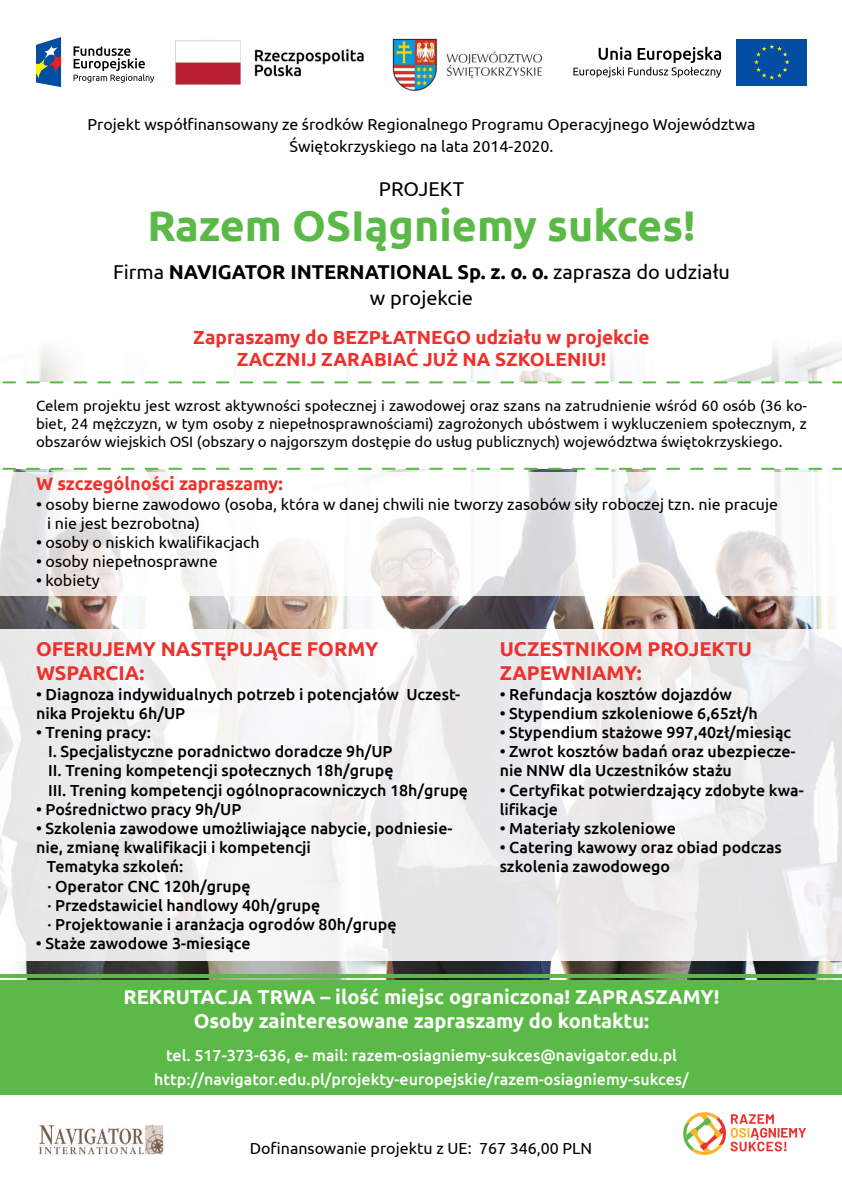
<style>
.page{position:relative;width:842px;height:1191px;background:#fff}
.page>*{position:absolute;margin:0;border:0;box-sizing:border-box;transform-origin:0 0}
.t1{font:700 43px "Ubuntu";color:#5bba47}
.t2{font:700 20px/24px "Ubuntu";color:#fff;text-align:center}
.t3{font:20px/26px "Ubuntu";color:#000;text-align:center}
.t4{font:700 20px/24px "Ubuntu";color:#ee312d}
.t5{font:700 19px/22px "Ubuntu";color:#ee312d;text-align:center}
.t6{font:700 18px "Ubuntu";color:#ee312d}
.t7{font:500 16px/19.2px "Ubuntu";color:#000}
.t8{font:16px/22px "Ubuntu";color:#000;text-align:center}
.t9{font:500 16px/24px "Ubuntu";color:#fff;text-align:center}
.t10{font:15px/18px "Ubuntu";color:#000;text-align:justify}
.s1{font-weight:700}
.s2{font-weight:500}
</style>
<div class="page">
<img style="left:0;top:343px;width:842px;height:637px">
<div style="left:0;top:980px;width:842px;height:114px;background:#5bba47"></div>
<hr style="left:0;top:974px;width:842px;height:3px;background:#5bba47">
<img style="left:39px;top:1124px;width:125px;height:32px">
<svg style="left:683px;top:1112px;width:123px;height:43px"></svg>
<svg style="left:0;top:380px;width:842px;height:91px"></svg>
<svg style="left:0;top:472px;width:842px;height:123px"></svg>
<svg style="left:0;top:629px;width:842px;height:332px;fill:#ecebec"></svg>
<div style="left:737px;top:39px;width:70px;height:47px;background:#034ea2"></div>
<svg style="left:754px;top:44px;width:35px;height:36px"></svg>
<svg style="left:573px;top:47px;width:148px;height:31px"></svg>
<svg style="left:36px;top:37px;width:25px;height:50px"></svg>
<svg style="left:74px;top:46px;width:80px;height:37px"></svg>
<img style="left:175px;top:40px;width:189px;height:45px">
<img style="left:392px;top:38px;width:150px;height:53px">
<p class="t8" style="left:88px;top:113px;width:669px">Projekt współfinansowany ze środków Regionalnego Programu Operacyjnego Województwa<br>Świętokrzyskiego na lata 2014-2020.</p>
<p class="t3" style="left:379px;top:175px;width:87px">PROJEKT</p>
<h1 class="t1" style="left:147px;top:200px;width:549px">Razem OSIągniemy sukces!</h1>
<p class="t3" style="left:113px;top:258px;width:618px">Firma <span class="s1">NAVIGATOR INTERNATIONAL Sp. z. o. o.</span> zaprasza do udziału w projekcie</p>
<p class="t5" style="left:193px;top:326px;width:458px">Zapraszamy do BEZPŁATNEGO udziału w projekcie<br>ZACZNIJ ZARABIAĆ JUŻ NA SZKOLENIU!</p>
<p class="t10" style="left:36px;top:396px;width:772px">Celem projektu jest wzrost aktywności społecznej i zawodowej oraz szans na zatrudnienie wśród 60 osób (36 ko&shy;biet, 24 mężczyzn, w tym osoby z niepełnosprawnościami) zagrożonych ubóstwem i wykluczeniem społecznym, z obszarów wiejskich OSI (obszary o najgorszym dostępie do usług publicznych) województwa świętokrzyskiego.</p>
<p class="t6" style="left:36px;top:473px;width:248px">W szczególności zapraszamy:</p>
<p class="t8" style="left:47px;top:494px;width:732px;line-height:19.2px;text-align:left;text-indent:-11px"><span class="s2">•</span> osoby bierne zawodowo (osoba, która w danej chwili nie tworzy zasobów siły roboczej tzn. nie pracuje i nie jest bezrobotna)</p>
<p class="t8" style="left:36px;top:531px;width:225px"><span class="s2">•</span> osoby o niskich kwalifikacjach</p>
<p class="t8" style="left:36px;top:550px;width:183px"><span class="s2">•</span> osoby niepełnosprawne</p>
<p class="t8" style="left:36px;top:569px;width:65px"><span class="s2">•</span> kobiety</p>
<p class="t4" style="left:36px;top:637px;width:344px">OFERUJEMY NASTĘPUJĄCE FORMY<br>WSPARCIA:</p>
<p class="t7" style="left:36px;top:683px;width:426px">• Diagnoza indywidualnych potrzeb i potencjałów Uczest&shy;nika Projektu 6h/UP</p>
<p class="t7" style="left:48px;top:722px;width:422px;text-indent:-12px">• Trening pracy:<br>I. Specjalistyczne poradnictwo doradcze 9h/UP<br>II. Trening kompetencji społecznych 18h/grupę<br>III. Trening kompetencji ogólnopracowniczych 18h/grupę</p>
<p class="t7" style="left:36px;top:799px;width:207px">• Pośrednictwo pracy 9h/UP</p>
<p class="t7" style="left:36px;top:818px;width:418px">• Szkolenia zawodowe umożliwiające nabycie, podniesie-</p>
<p class="t7" style="left:36px;top:837px;width:277px">nie, zmianę kwalifikacji i kompetencji</p>
<p class="t7" style="left:47px;top:856px;width:138px">Tematyka szkoleń:</p>
<p class="t7" style="left:48px;top:875px;width:204px">∙ Operator CNC 120h/grupę</p>
<p class="t7" style="left:48px;top:895px;width:274px">∙ Przedstawiciel handlowy 40h/grupę</p>
<p class="t7" style="left:48px;top:914px;width:350px">∙ Projektowanie i aranżacja ogrodów 80h/grupę</p>
<p class="t7" style="left:36px;top:933px;width:216px">• Staże zawodowe 3-miesiące</p>
<p class="t4" style="left:500px;top:637px;width:28px">Uczestnikom</p>
<p class="t4" style="left:647px;top:637px;width:27px">Projektu</p>
<p class="t4" style="left:500px;top:661px;width:14px">-zapewniamy</p>
<p class="t4" style="left:637px;top:661px;width:6px">:</p>
<p class="t7" style="left:500px;top:683px;width:234px">• Refundacja kosztów dojazdów</p>
<p class="t7" style="left:500px;top:703px;width:260px">• Stypendium szkoleniowe 6,65zł/h</p>
<p class="t7" style="left:500px;top:722px;width:293px">• Stypendium stażowe 997,40zł/miesiąc</p>
<p class="t7" style="left:500px;top:741px;width:297px">• Zwrot kosztów badań oraz ubezpiecze&shy;nie NNW dla Uczestników stażu</p>
<p class="t7" style="left:500px;top:779px;width:306px">• Certyfikat potwierdzający zdobyte kwa&shy;lifikacje</p>
<p class="t7" style="left:500px;top:818px;width:178px">• Materiały szkoleniowe</p>
<p class="t7" style="left:500px;top:837px;width:284px">• Catering kawowy oraz obiad podczas szkolenia zawodowego</p>
<p class="t2" style="left:123px;top:984px;width:597px">REKRUTACJA TRWA – ilość miejsc ograniczona! ZAPRASZAMY!<br>Osoby zainteresowane zapraszamy do kontaktu:</p>
<p class="t9" style="left:154px;top:1043px;width:536px">tel. 517-373-636, e- mail: razem-osiagniemy-sukces@navigator.edu.pl http://navigator.edu.pl/projekty-europejskie/razem-osiagniemy-sukces/</p>
<p class="t8" style="left:250px;top:1137px;width:344px">Dofinansowanie projektu z UE: 767 346,00 PLN</p>
</div>
